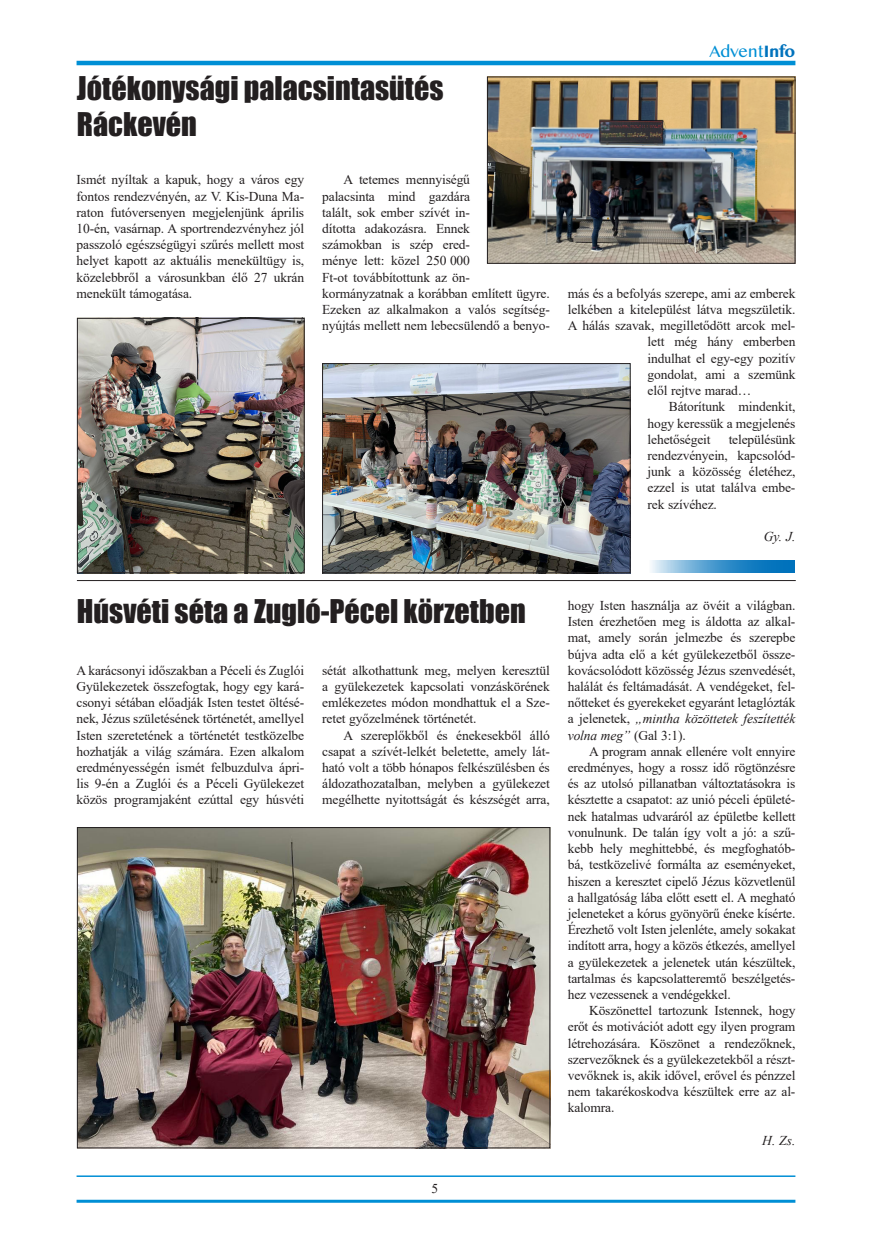
<style>
.page{position:relative;width:872px;height:1242px;background:#fff}
.page>*{position:absolute;margin:0;border:0;box-sizing:border-box;transform-origin:0 0}
.t1{font:30px/36px "Impact";color:#231f20}
.t2{font:15px "Bangla MN";letter-spacing:-.03em;color:#008fd5}
.t3{font:13.5px/16.2px "Times New Roman";letter-spacing:-.01em;color:#231f20;text-align:justify}
.t4{font:italic 13.5px "Times New Roman";color:#231f20}
.s1{font-weight:700;color:#0072bc}
.s2{font-style:italic}
</style>
<div class="page">
<hr style="left:77px;top:61px;width:718px;height:4px;background:#008fd5">
<hr style="left:77px;top:1175px;width:718px;height:2px;background:#008fd5">
<hr style="left:77px;top:1199px;width:718px;height:3px;background:#008fd5">
<img style="left:79px;top:829px;width:469px;height:317px">
<div style="left:77px;top:827px;width:473px;height:321px;border:1px solid #231f20"></div>
<hr style="left:77px;top:580px;width:718px;height:1px;background:#231f20">
<img style="left:79px;top:320px;width:223px;height:251px">
<div style="left:77px;top:318px;width:227px;height:255px;border:1px solid #231f20"></div>
<img style="left:324px;top:365px;width:304px;height:206px">
<div style="left:322px;top:363px;width:308px;height:210px;border:1px solid #231f20"></div>
<img style="left:489px;top:79px;width:304px;height:183px">
<div style="left:487px;top:77px;width:308px;height:187px;border:1px solid #231f20"></div>
<svg style="left:651px;top:560px;width:144px;height:13px"></svg>
<h1 class="t1" style="left:77px;top:70px;width:368px">Jótékonysági palacsintasütés<br>Ráckevén</h1>
<p class="t3" style="left:77px;top:171px;width:229px">Ismét nyíltak a kapuk, hogy a város egy fontos rendezvényén, az V. Kis-Duna Ma&shy;raton futóversenyen megjelenjünk április 10-én, vasárnap. A sportrendezvényhez jól passzoló egészségügyi szűrés mellett most helyet kapott az aktuális menekültügy is, közelebbről a városunkban élő 27 ukrán menekült támogatása.</p>
<p class="t3" style="left:322px;top:171px;width:229px;text-align:left;text-indent:21px">A tetemes mennyiségű<br>palacsinta mind gazdára<br>talált, sok ember szívét in-<br>dította adakozásra. Ennek<br>számokban is szép ered-<br>ménye lett: közel 250 000<br>Ft-ot továbbítottunk az ön&shy;kormányzatnak a korábban említett ügyre.<br>Ezeken az alkalmakon a valós segítség&shy;nyújtás mellett nem lebecsülendő a benyo-</p>
<p class="t2" style="left:709px;top:41px;width:87px">Advent<span class="s1">Info</span></p>
<p class="t3" style="left:568px;top:285px;width:229px">más és a befolyás szerepe, ami az emberek</p>
<p class="t3" style="left:568px;top:301px;width:229px">lelkében a kitelepülést látva megszületik.</p>
<p class="t3" style="left:568px;top:317px;width:229px">A hálás szavak, megilletődött arcok mel-</p>
<p class="t3" style="left:647px;top:333px;width:149px">lett még hány emberben</p>
<p class="t3" style="left:647px;top:350px;width:149px">indulhat el egy-egy pozitív</p>
<p class="t3" style="left:647px;top:366px;width:149px">gondolat, ami a szemünk</p>
<p class="t3" style="left:647px;top:382px;width:105px">elől rejtve marad…</p>
<p class="t3" style="left:669px;top:398px;width:128px">Bátorítunk mindenkit,</p>
<p class="t3" style="left:647px;top:414px;width:149px">hogy keressük a megjelenés</p>
<p class="t3" style="left:647px;top:431px;width:65px">lehetőségeit</p>
<p class="t3" style="left:647px;top:431px;width:149px;text-indent:81px">településünk rendezvényein, kapcsolód&shy;junk a közösség életéhez, ezzel is utat találva embe&shy;rek szívéhez.</p>
<p class="t4" style="left:763px;top:527px;width:33px">Gy. J.</p>
<h1 class="t1" style="left:77px;top:593px;width:450px">Húsvéti séta a Zugló-Pécel körzetben</h1>
<p class="t3" style="left:77px;top:662px;width:229px">A karácsonyi időszakban a Péceli és Zuglói Gyülekezetek összefogtak, hogy egy kará&shy;csonyi sétában előadják Isten testet öltésé&shy;nek, Jézus születésének történetét, amellyel Isten szeretetének a történetét testközelbe hozhatják a világ számára. Ezen alkalom eredményességén ismét felbuzdulva ápri&shy;lis 9-én a Zuglói és a Péceli Gyülekezet közös programjaként ezúttal egy húsvéti</p>
<p class="t3" style="left:322px;top:662px;width:229px">sétát alkothattunk meg, melyen keresztül a gyülekezetek kapcsolati vonzáskörének emlékezetes módon mondhattuk el a Sze&shy;retet győzelmének történetét.</p>
<p class="t3" style="left:322px;top:726px;width:229px;text-indent:21px">A szereplőkből és énekesekből álló csapat a szívét-lelkét beletette, amely lát&shy;ható volt a több hónapos felkészülésben és áldozathozatalban, melyben a gyülekezet megélhette nyitottságát és készségét arra,</p>
<p class="t3" style="left:431px;top:1180px;width:8px">5</p>
<p class="t3" style="left:568px;top:597px;width:229px">hogy Isten használja az övéit a világban.<br>Isten érezhetően meg is áldotta az alkal&shy;mat, amely során jelmezbe és szerepbe bújva adta elő a két gyülekezetből össze&shy;kovácsolódott közösség Jézus szenvedését, halálát és feltámadását. A vendégeket, fel&shy;nőtteket és gyerekeket egyaránt letaglózták a jelenetek, <span class="s2">„mintha közöttetek feszítették volna meg”</span> (Gal 3:1).</p>
<p class="t3" style="left:568px;top:743px;width:229px;text-indent:21px">A program annak ellenére volt ennyire eredményes, hogy a rossz idő rögtönzésre és az utolsó pillanatban változtatásokra is késztette a csapatot: az unió péceli épületé&shy;nek hatalmas udvaráról az épületbe kellett vonulnunk. De talán így volt a jó: a szű&shy;kebb hely meghittebbé, és megfoghatób&shy;bá, testközelivé formálta az eseményeket, hiszen a keresztet cipelő Jézus közvetlenül a hallgatóság lába előtt esett el. A megható jeleneteket a kórus gyönyörű éneke kísérte.<br>Érezhető volt Isten jelenléte, amely sokakat indított arra, hogy a közös étkezés, amellyel a gyülekezetek a jelenetek után készültek, tartalmas és kapcsolatteremtő beszélgetés&shy;hez vezessenek a vendégekkel.</p>
<p class="t3" style="left:568px;top:1002px;width:229px;text-indent:21px">Köszönettel tartozunk Istennek, hogy erőt és motivációt adott egy ilyen program létrehozására. Köszönet a rendezőknek, szervezőknek és a gyülekezetekből a részt&shy;vevőknek is, akik idővel, erővel és pénzzel nem takarékoskodva készültek erre az al&shy;kalomra.</p>
<p class="t4" style="left:762px;top:1131px;width:35px">H. Zs.</p>
</div>
